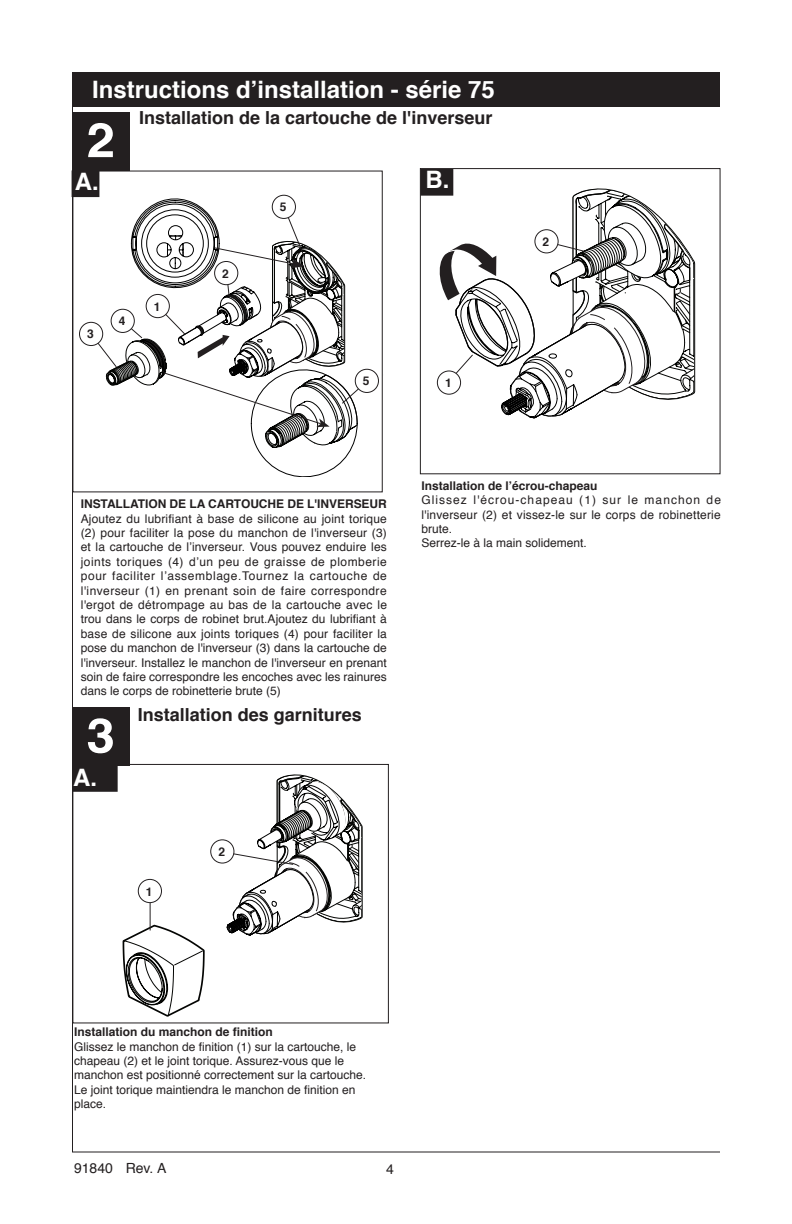
<style>
.page{position:relative;width:792px;height:1224px;background:#fff}
.page>*{position:absolute;margin:0;border:0;box-sizing:border-box;transform-origin:0 0}
.t1{font:700 48px "Helvetica";color:#fff;scale:1.06 1}
.t2{font:700 24px "Helvetica";color:#fff}
.t3{font:700 18px "Helvetica";color:#231f20}
.t4{font:14px "Helvetica";color:#231f20}
.t5{font:12px/14.4px "Helvetica";color:#231f20}
.t6{font:700 12px "Helvetica";color:#231f20}
</style>
<div class="page">
<div style="left:420px;top:168px;width:300px;height:306px;border:1px solid #231f20"></div>
<div style="left:72px;top:72px;width:648px;height:35px;background:#231f20"></div>
<hr style="left:72px;top:1152px;width:648px;height:1px;background:#231f20">
<div style="left:72px;top:112px;width:57px;height:59px;background:#231f20"></div>
<hr style="left:72px;top:102px;width:1px;height:1050px;background:#231f20">
<div style="left:421px;top:170px;width:31px;height:25px;background:#231f20"></div>
<div style="left:420px;top:169px;width:33px;height:27px;border:2px solid #231f20"></div>
<div style="left:73px;top:171px;width:25px;height:25px;background:#231f20"></div>
<div style="left:72px;top:170px;width:27px;height:27px;border:2px solid #231f20"></div>
<svg style="left:80px;top:322px;width:23px;height:24px"></svg>
<div style="left:79px;top:322px;width:24px;height:24px;border:1px solid #231f20;border-radius:50%"></div>
<div style="left:85px;top:327px;width:12px;height:14px;background:#fff"></div>
<svg style="left:440px;top:171px;width:256px;height:248px"></svg>
<svg style="left:437px;top:371px;width:24px;height:23px"></svg>
<div style="left:437px;top:370px;width:24px;height:25px;border:1px solid #231f20;border-radius:50%"></div>
<div style="left:443px;top:376px;width:12px;height:14px;background:#fff"></div>
<svg style="left:90px;top:179px;width:293px;height:298px"></svg>
<div style="left:111px;top:309px;width:23px;height:23px;background:#fff;border-radius:50%"></div>
<div style="left:111px;top:309px;width:24px;height:24px;border:1px solid #231f20;border-radius:50%"></div>
<div style="left:72px;top:764px;width:317px;height:259px;border:1px solid #231f20"></div>
<svg style="left:123px;top:903px;width:82px;height:114px"></svg>
<div style="left:138px;top:879px;width:24px;height:24px;border:1px solid #231f20;border-radius:50%"></div>
<svg style="left:225px;top:774px;width:138px;height:162px"></svg>
<svg style="left:211px;top:840px;width:23px;height:23px"></svg>
<div style="left:210px;top:839px;width:24px;height:25px;border:1px solid #231f20;border-radius:50%"></div>
<div style="left:216px;top:845px;width:12px;height:13px;background:#fff"></div>
<div style="left:73px;top:766px;width:44px;height:25px;background:#231f20"></div>
<div style="left:72px;top:765px;width:46px;height:27px;border:2px solid #231f20"></div>
<div style="left:72px;top:707px;width:57px;height:59px;background:#231f20"></div>
<h2 class="t2" style="left:92px;top:70px;width:404px">Instructions d’installation - série 75</h2>
<h1 class="t1" style="left:87px;top:101px;width:28px">2</h1>
<h3 class="t3" style="left:139px;top:103px;width:355px">Installation de la cartouche de l'inverseur</h3>
<h2 class="t2" style="left:75px;top:162px;width:25px">A.</h2>
<p class="t6" style="left:87px;top:325px;width:8px">3</p>
<p class="t6" style="left:119px;top:312px;width:8px">4</p>
<p class="t6" style="left:154px;top:297px;width:8px">1</p>
<p class="t6" style="left:222px;top:264px;width:8px">2</p>
<p class="t6" style="left:280px;top:197px;width:8px">5</p>
<h2 class="t2" style="left:426px;top:160px;width:25px">B.</h2>
<p class="t6" style="left:363px;top:372px;width:8px">5</p>
<p class="t6" style="left:445px;top:373px;width:8px">1</p>
<p class="t6" style="left:543px;top:232px;width:8px">2</p>
<p class="t6" style="left:81px;top:494px;width:308px">INSTALLATION DE LA CARTOUCHE DE L'INVERSEUR</p>
<p class="t5" style="left:81px;top:511px;width:308px;text-align:justify">Ajoutez du lubrifiant à base de silicone au joint torique (2) pour faciliter la pose du manchon de l'inverseur (3) et la cartouche de l’inverseur. Vous pouvez enduire les joints toriques (4) d’un peu de graisse de plomberie pour faciliter l’assemblage.Tournez la cartouche de l'inverseur (1) en prenant soin de faire correspondre l'ergot de détrompage au bas de la cartouche avec le trou dans le corps de robinet brut.Ajoutez du lubrifiant à base de silicone aux joints toriques (4) pour faciliter la pose du manchon de l'inverseur (3) dans la cartouche de l'inverseur. Installez le manchon de l'inverseur en prenant soin de faire correspondre les encoches avec les rainures dans le corps de robinetterie brute (5)</p>
<h1 class="t1" style="left:87px;top:697px;width:28px">3</h1>
<h2 class="t2" style="left:73px;top:758px;width:25px">A.</h2>
<h3 class="t3" style="left:138px;top:700px;width:226px">Installation des garnitures</h3>
<p class="t6" style="left:146px;top:882px;width:8px">1</p>
<p class="t6" style="left:218px;top:842px;width:8px">2</p>
<p class="t6" style="left:421px;top:476px;width:178px">Installation de l’écrou-chapeau</p>
<p class="t5" style="left:421px;top:493px;width:301px">Glissez l'écrou-chapeau (1) sur le manchon de l'inverseur (2) et vissez-le sur le corps de robinetterie brute.<br>Serrez-le à la main solidement.</p>
<p class="t6" style="left:74px;top:1022px;width:200px">Installation du manchon de finition</p>
<p class="t5" style="left:74px;top:1040px;width:294px">Glissez le manchon de finition (1) sur la cartouche, le chapeau (2) et le joint torique. Assurez-vous que le manchon est positionné correctement sur la cartouche.<br>Le joint torique maintiendra le manchon de finition en place.</p>
<p class="t4" style="left:74px;top:1157px;width:94px">91840 Rev. A</p>
<p class="t4" style="left:386px;top:1159px;width:9px">4</p>
</div>
